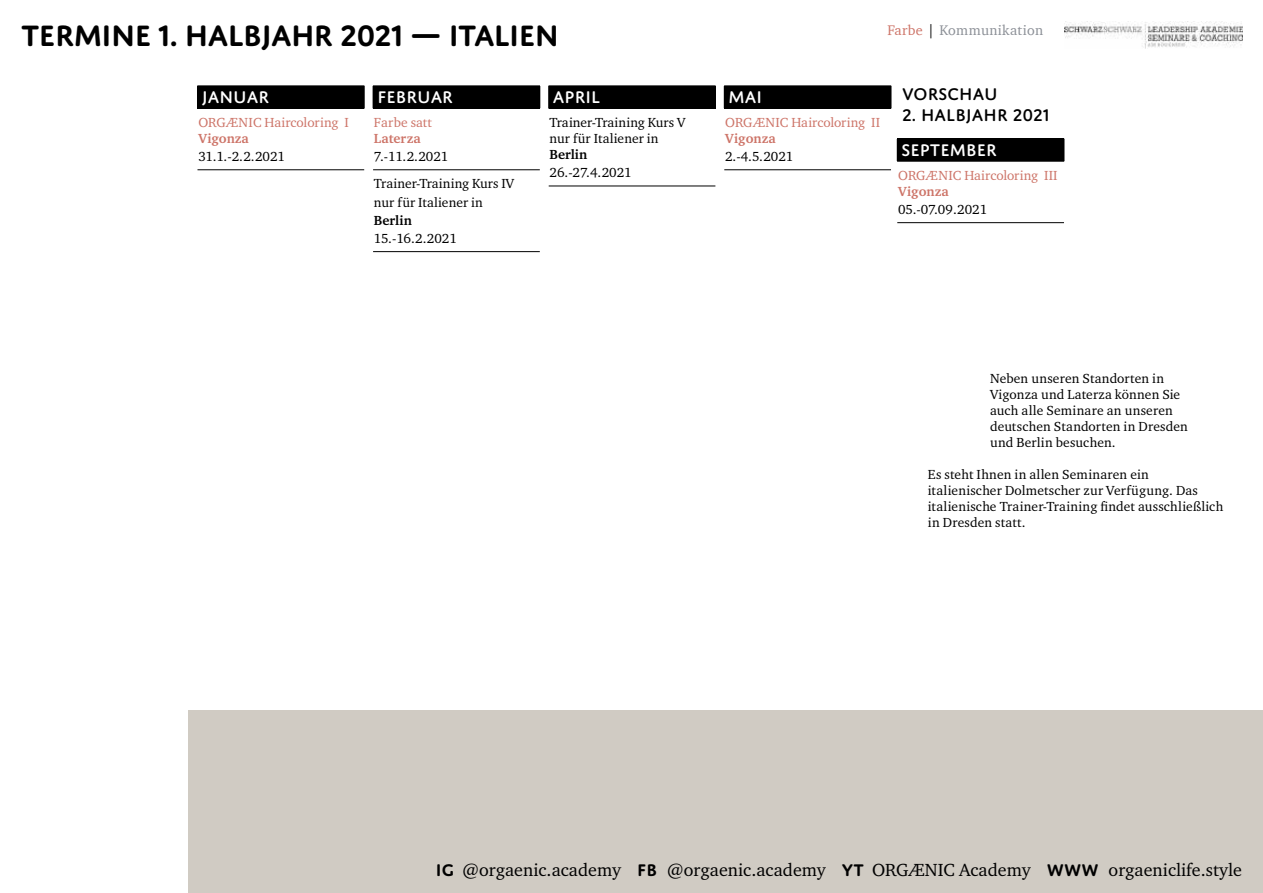
<style>
.page{position:relative;width:1263px;height:893px;background:#fff}
.page>*{position:absolute;margin:0;border:0;box-sizing:border-box;transform-origin:0 0}
.t1{font:600 31.5px "Domus Titling";letter-spacing:-.02em;color:#000}
.t2{font:18px "Charter ITC Std";letter-spacing:.005em;color:#000}
.t3{font:500 18px "Domus Titling";letter-spacing:.005em;color:#fff}
.t4{font:500 18px "Domus Titling";letter-spacing:.005em;color:#000}
.t5{font:14.25px "Charter";letter-spacing:.025em;color:#8b8f96}
.t6{font:13.5px/16.2px "Charter ITC Std";letter-spacing:.01em;color:#000}
.t7{font:13.5px "Charter ITC Std";color:#cd7468}
.t8{font:700 13.5px "Charter ITC Std";color:#cd7468}
.t9{font:700 13.5px "Charter ITC Std";color:#000}
.s1{color:#cd7468}
.s2{color:#000}
.s3{font-family:"Domus Titling";font-weight:600}
</style>
<div class="page">
<div style="left:189px;top:710px;width:1074px;height:183px;background:#d0cbc3"></div>
<div style="left:897px;top:139px;width:167px;height:22px;background:#000"></div>
<hr style="left:897px;top:138px;width:167px;height:1px;background:#000">
<svg style="left:1064px;top:139px;width:1px;height:22px"></svg>
<hr style="left:897px;top:161px;width:167px;height:1px;background:#000">
<hr style="left:897px;top:222px;width:167px;height:1px;background:#000">
<div style="left:549px;top:86px;width:166px;height:22px;background:#000"></div>
<svg style="left:548px;top:86px;width:1px;height:22px"></svg>
<svg style="left:715px;top:86px;width:1px;height:22px"></svg>
<hr style="left:548px;top:108px;width:168px;height:1px;background:#000">
<hr style="left:549px;top:186px;width:166px;height:1px;background:#000">
<div style="left:724px;top:86px;width:167px;height:22px;background:#000"></div>
<svg style="left:891px;top:86px;width:1px;height:22px"></svg>
<hr style="left:724px;top:108px;width:167px;height:1px;background:#000">
<hr style="left:724px;top:170px;width:167px;height:1px;background:#000">
<div style="left:373px;top:86px;width:167px;height:22px;background:#000"></div>
<hr style="left:373px;top:108px;width:167px;height:1px;background:#000">
<hr style="left:373px;top:170px;width:167px;height:1px;background:#000">
<hr style="left:373px;top:251px;width:167px;height:1px;background:#000">
<img style="left:1064px;top:21px;width:178px;height:28px">
<div style="left:197px;top:86px;width:167px;height:22px;background:#000"></div>
<svg style="left:364px;top:86px;width:1px;height:22px"></svg>
<hr style="left:197px;top:108px;width:167px;height:1px;background:#000">
<hr style="left:197px;top:170px;width:167px;height:1px;background:#000">
<h1 class="t1" style="left:21px;top:17px;width:539px">TERMINE 1. HALBJAHR 2021 — ITALIEN</h1>
<h2 class="t3" style="left:202px;top:87px;width:69px">JANUAR</h2>
<p class="t7" style="left:198px;top:114px;width:152px">ORGÆNIC Haircoloring I</p>
<p class="t8" style="left:198px;top:130px;width:52px">Vigonza</p>
<p class="t6" style="left:198px;top:148px;width:88px">31.1.-2.2.2021</p>
<h2 class="t3" style="left:377px;top:87px;width:77px">FEBRUAR</h2>
<p class="t7" style="left:374px;top:114px;width:60px">Farbe satt</p>
<p class="t8" style="left:374px;top:130px;width:48px">Laterza</p>
<p class="t6" style="left:374px;top:143px;width:142px;line-height:27px">7.-11.2.2021<br>Trainer-Training Kurs IV</p>
<p class="t6" style="left:374px;top:194px;width:110px">nur für Italiener in</p>
<p class="t9" style="left:374px;top:212px;width:39px">Berlin</p>
<p class="t6" style="left:374px;top:230px;width:84px">15.-16.2.2021</p>
<h2 class="t3" style="left:553px;top:87px;width:49px">APRIL</h2>
<p class="t6" style="left:549px;top:114px;width:137px">Trainer-Training Kurs V nur für Italiener in</p>
<p class="t9" style="left:549px;top:146px;width:39px">Berlin</p>
<p class="t6" style="left:549px;top:165px;width:84px">26.-27.4.2021</p>
<p class="t5" style="left:888px;top:18px;width:157px"><span class="s1">Farbe</span> <span class="s2">|</span> Kommunikation</p>
<h2 class="t3" style="left:728px;top:87px;width:35px">MAI</h2>
<p class="t7" style="left:725px;top:114px;width:156px">ORGÆNIC Haircoloring II</p>
<p class="t8" style="left:725px;top:130px;width:52px">Vigonza</p>
<p class="t6" style="left:725px;top:148px;width:70px">2.-4.5.2021</p>
<h2 class="t4" style="left:902px;top:83px;width:97px">VORSCHAU</h2>
<h2 class="t4" style="left:902px;top:105px;width:149px">2. HALBJAHR 2021</h2>
<h2 class="t3" style="left:901px;top:140px;width:97px">SEPTEMBER</h2>
<p class="t7" style="left:898px;top:167px;width:161px">ORGÆNIC Haircoloring III</p>
<p class="t8" style="left:898px;top:183px;width:52px">Vigonza</p>
<p class="t6" style="left:898px;top:201px;width:91px">05.-07.09.2021</p>
<p class="t6" style="left:990px;top:370px;width:199px">Neben unseren Standorten in<br>Vigonza und Laterza können Sie auch alle Seminare an unseren deutschen Standorten in Dresden und Berlin besuchen.</p>
<p class="t6" style="left:928px;top:466px;width:297px">Es steht Ihnen in allen Seminaren ein italienischer Dolmetscher zur Verfügung. Das italienische Trainer-Training findet ausschließlich in Dresden statt.</p>
<h2 class="t2" style="left:436px;top:858px;width:808px"><span class="s3">IG</span> @orgaenic.academy <span class="s3">FB</span> @orgaenic.academy <span class="s3">YT</span> ORGÆNIC Academy <span class="s3">WWW</span> orgaeniclife.style</h2>
</div>
